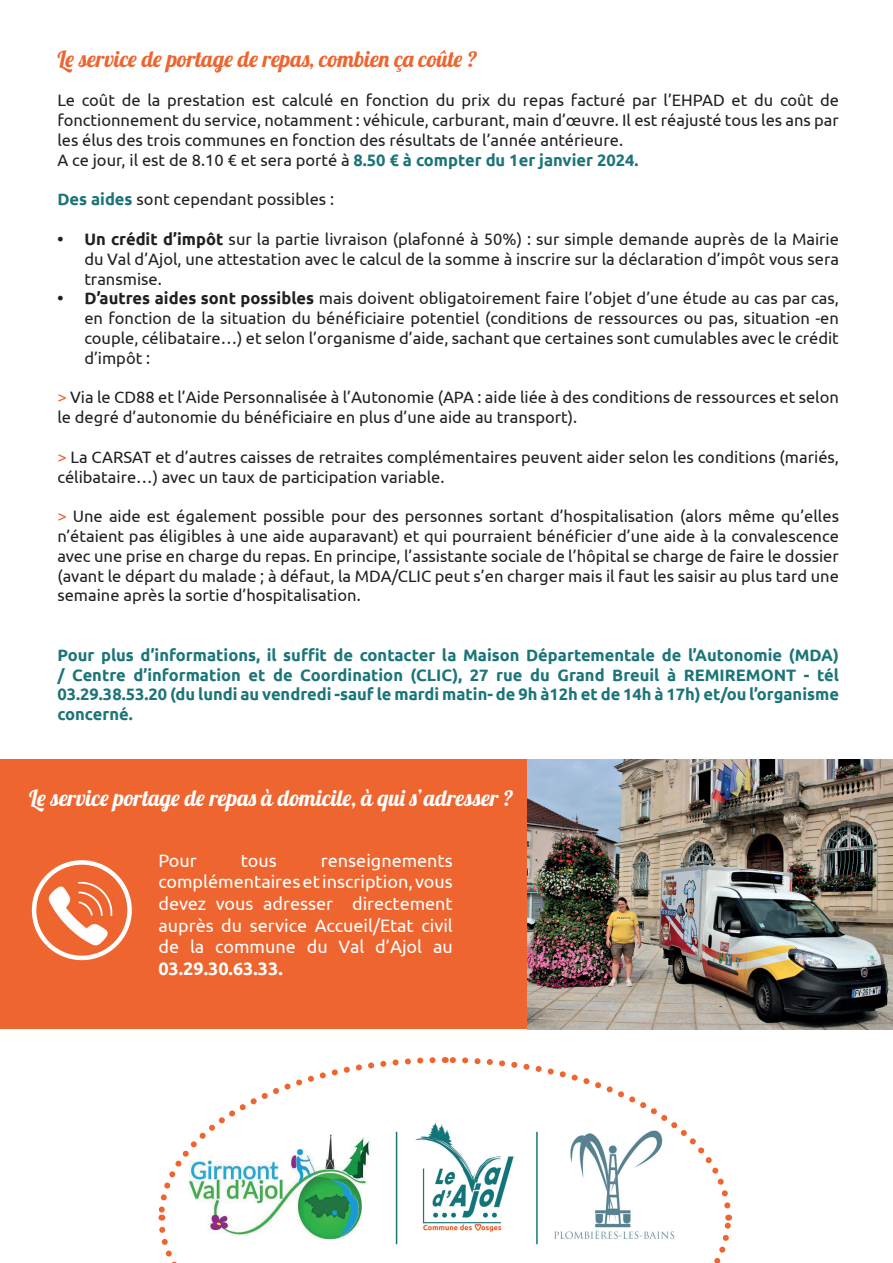
<style>
.page{position:relative;width:893px;height:1263px;background:#fff}
.page>*{position:absolute;margin:0;border:0;box-sizing:border-box;transform-origin:0 0}
.t1{font:22.5px "Lobster 1.4";color:#fff}
.t2{font:22.5px "Lobster 1.4";color:#ee652f}
.t3{font:18px/21.6px "Ubuntu";color:#fff;text-align:justify}
.t4{font:700 18px "Ubuntu";color:#fff}
.t5{font:16.5px/19.8px "Ubuntu";color:#231f20}
.t6{font:700 16.5px/19.8px "Ubuntu";color:#1b7578;text-align:justify}
.s1{font-weight:700;color:#1b7578}
.s2{font-weight:700}
.s3{color:#ee652f}
</style>
<div class="page">
<div style="left:0;top:760px;width:527px;height:269px;background:#ee652f"></div>
<img style="left:49px;top:881px;width:63px;height:64px">
<div style="left:32px;top:860px;width:100px;height:100px;border:4px solid #fff;border-radius:50%"></div>
<img style="left:439px;top:1124px;width:58px;height:90px">
<hr style="left:536px;top:1132px;width:2px;height:112px;background:#197479">
<svg style="left:445px;top:1057px;width:286px;height:155px"></svg>
<svg style="left:158px;top:1057px;width:281px;height:157px"></svg>
<svg style="left:158px;top:1214px;width:575px;height:49px"></svg>
<img style="left:527px;top:760px;width:366px;height:269px">
<h1 class="t2" style="left:57px;top:44px;width:421px">Le service de portage de repas, combien ça coûte ?</h1>
<p class="t5" style="left:57px;top:90px;width:783px">Le coût de la prestation est calculé en fonction du prix du repas facturé par l’EHPAD et du coût de fonctionnement du service, notamment : véhicule, carburant, main d’œuvre. Il est réajusté tous les ans par les élus des trois communes en fonction des résultats de l’année antérieure.<br>A ce jour, il est de 8.10 € et sera porté à <span class="s1">8.50 € à compter du 1er janvier 2024.</span></p>
<p class="t5" style="left:57px;top:189px;width:278px"><span class="s1">Des aides</span> sont cependant possibles :</p>
<p class="t5" style="left:84px;top:229px;width:756px;text-align:justify;text-indent:-27px"><span class="s2">• Un crédit d’impôt</span> sur la partie livraison (plafonné à 50%) : sur simple demande auprès de la Mairie du Val d’Ajol, une attestation avec le calcul de la somme à inscrire sur la déclaration d’impôt vous sera transmise.</p>
<p class="t5" style="left:84px;top:288px;width:756px;text-align:justify;text-indent:-27px"><span class="s2">• D’autres aides sont possibles</span> mais doivent obligatoirement faire l’objet d’une étude au cas par cas, en fonction de la situation du bénéficiaire potentiel (conditions de ressources ou pas, situation -en couple, célibataire…) et selon l’organisme d’aide, sachant que certaines sont cumulables avec le crédit d’impôt :</p>
<p class="t5" style="left:57px;top:387px;width:783px"><span class="s3">&gt;</span> Via le CD88 et l’Aide Personnalisée à l’Autonomie (APA : aide liée à des conditions de ressources et selon le degré d’autonomie du bénéficiaire en plus d’une aide au transport).</p>
<p class="t5" style="left:57px;top:446px;width:783px"><span class="s3">&gt;</span> La CARSAT et d’autres caisses de retraites complémentaires peuvent aider selon les conditions (mariés, célibataire…) avec un taux de participation variable.</p>
<p class="t5" style="left:57px;top:506px;width:783px;text-align:justify"><span class="s3">&gt;</span> Une aide est également possible pour des personnes sortant d’hospitalisation (alors même qu’elles n’étaient pas éligibles à une aide auparavant) et qui pourraient bénéficier d’une aide à la convalescence avec une prise en charge du repas. En principe, l’assistante sociale de l’hôpital se charge de faire le dossier (avant le départ du malade ; à défaut, la MDA/CLIC peut s’en charger mais il faut les saisir au plus tard une semaine après la sortie d’hospitalisation.</p>
<p class="t6" style="left:57px;top:645px;width:783px">Pour plus d’informations, il suffit de contacter la Maison Départementale de l’Autonomie (MDA) / Centre d’information et de Coordination (CLIC), 27 rue du Grand Breuil à REMIREMONT - tél 03.29.38.53.20 (du lundi au vendredi -sauf le mardi matin- de 9h à12h et de 14h à 17h) et/ou l’organisme concerné.</p>
<h1 class="t1" style="left:29px;top:783px;width:486px">Le service portage de repas à domicile, à qui s’adresser ?</h1>
<p class="t3" style="left:158px;top:849px;width:296px;text-indent:163px">renseignements complémentaires et inscription, vous devez vous adresser directement auprès du service Accueil/Etat civil de la commune du Val d’Ajol au</p>
<p class="t4" style="left:158px;top:957px;width:126px">03.29.30.63.33.</p>
<p class="t3" style="left:158px;top:849px;width:40px">Pour</p>
<p class="t3" style="left:241px;top:849px;width:37px">tous</p>
</div>
